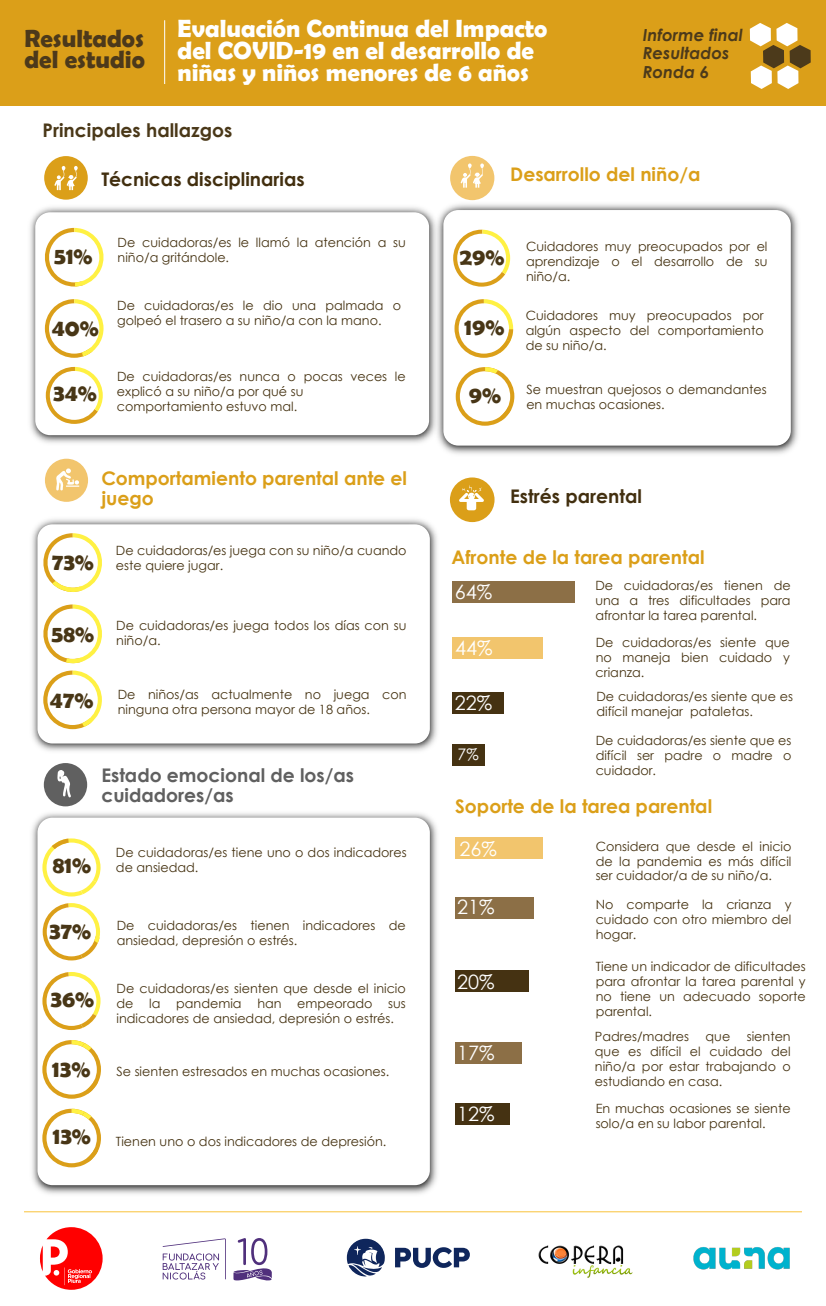
<style>
.page{position:relative;width:826px;height:1306px;background:#fff}
.page>*{position:absolute;margin:0;border:0;box-sizing:border-box;transform-origin:0 0}
.t1{font:700 24.97px/21.8px "Berlin Sans FB Demi";color:#fff}
.t2{font:700 24.97px/21.8px "Berlin Sans FB Demi";color:#4c391b}
.t3{font:700 23.7px "Berlin Sans FB Demi";color:#483616}
.t4{font:19.88px "Century Gothic";color:#fff}
.t5{font:700 18.75px/20.2px "Century Gothic";color:#db9f19}
.t6{font:700 18.75px "Century Gothic";color:#422f0f}
.t7{font:700 18.75px/20.2px "Century Gothic";color:#606060}
.t8{font:700 18.75px "Century Gothic";color:#4a3818}
.t9{font:italic 700 16.65px/18.6px "Century Gothic";color:#4c3a1b}
.t10{font:15.9px "Century Gothic";color:#fff}
.t11{font:12.75px/15px "Century Gothic";color:#453211}
.s1{font-family:"Berlin Sans FB Demi";font-weight:700;font-size:23.7px;color:#483616}
</style>
<div class="page">
<img style="left:32px;top:498px;width:426px;height:269px">
<div style="left:37px;top:524px;width:393px;height:219px;background:#fff;border-radius:15px"></div>
<img style="left:24px;top:793px;width:434px;height:420px">
<div style="left:37px;top:817px;width:393px;height:368px;background:#fff;border-radius:15px"></div>
<img style="left:457px;top:184px;width:341px;height:270px">
<div style="left:443px;top:210px;width:348px;height:236px;background:#fff;border-radius:15px"></div>
<div style="left:0;top:0;width:826px;height:106px;background:#db9f19"></div>
<hr style="left:164px;top:20px;width:1px;height:64px;background:#fff">
<div style="left:44px;top:763px;width:43px;height:43px;background:#606060;border-radius:50%"></div>
<svg style="left:57px;top:770px;width:14px;height:28px"></svg>
<div style="left:453px;top:638px;width:90px;height:20px;background:#f2c56d"></div>
<div style="left:456px;top:838px;width:87px;height:21px;background:#f2c56d"></div>
<div style="left:452px;top:581px;width:122px;height:21px;background:#8c6f46"></div>
<div style="left:452px;top:692px;width:52px;height:21px;background:#453212"></div>
<div style="left:452px;top:744px;width:32px;height:21px;background:#453212"></div>
<div style="left:454px;top:897px;width:79px;height:21px;background:#8c6f46"></div>
<div style="left:455px;top:970px;width:74px;height:22px;background:#453212"></div>
<div style="left:454px;top:1042px;width:67px;height:22px;background:#8c6f46"></div>
<div style="left:455px;top:1103px;width:55px;height:21px;background:#453212"></div>
<div style="left:45px;top:459px;width:43px;height:43px;background:#f2c56d;border-radius:50%"></div>
<div style="left:44px;top:156px;width:44px;height:44px;background:#db9f19;border-radius:50%"></div>
<svg style="left:54px;top:166px;width:24px;height:20px"></svg>
<div style="left:450px;top:156px;width:44px;height:44px;background:#f2c56d;border-radius:50%"></div>
<svg style="left:460px;top:163px;width:24px;height:25px"></svg>
<div style="left:450px;top:477px;width:44px;height:45px;background:#db9f19;border-radius:50%"></div>
<svg style="left:459px;top:485px;width:25px;height:25px"></svg>
<svg style="left:56px;top:468px;width:23px;height:22px"></svg>
<img style="left:30px;top:186px;width:427px;height:278px">
<div style="left:35px;top:212px;width:394px;height:223px;background:#fff;border-radius:15px"></div>
<svg style="left:46px;top:367px;width:57px;height:57px"></svg>
<svg style="left:42px;top:972px;width:58px;height:58px"></svg>
<svg style="left:750px;top:23px;width:60px;height:66px"></svg>
<svg style="left:45px;top:299px;width:59px;height:59px"></svg>
<svg style="left:453px;top:230px;width:57px;height:57px"></svg>
<svg style="left:42px;top:838px;width:58px;height:58px"></svg>
<hr style="left:24px;top:1211px;width:778px;height:1px;background:#f9c23a">
<svg style="left:454px;top:299px;width:59px;height:59px"></svg>
<svg style="left:43px;top:903px;width:57px;height:57px"></svg>
<svg style="left:45px;top:228px;width:59px;height:59px"></svg>
<svg style="left:456px;top:367px;width:58px;height:59px"></svg>
<svg style="left:43px;top:533px;width:59px;height:59px"></svg>
<svg style="left:43px;top:604px;width:59px;height:125px"></svg>
<svg style="left:42px;top:1040px;width:59px;height:59px"></svg>
<svg style="left:42px;top:1108px;width:59px;height:59px"></svg>
<img style="left:538px;top:1245px;width:95px;height:33px">
<svg style="left:346px;top:1238px;width:39px;height:39px"></svg>
<svg style="left:395px;top:1247px;width:75px;height:21px"></svg>
<svg style="left:163px;top:1238px;width:63px;height:41px"></svg>
<svg style="left:233px;top:1238px;width:39px;height:42px"></svg>
<img style="left:693px;top:1247px;width:97px;height:23px">
<svg style="left:40px;top:1227px;width:63px;height:63px"></svg>
<h1 class="t2" style="left:25px;top:27px;width:122px">Resultados del estudio</h1>
<h1 class="t1" style="left:178px;top:17px;width:371px">Evaluación Continua del Impacto del COVID-19 en el desarrollo de niñas y niños menores de 6 años</h1>
<h3 class="t8" style="left:43px;top:116px;width:191px">Principales hallazgos</h3>
<h3 class="t9" style="left:643px;top:25px;width:101px">Informe final<br>Resultados<br>Ronda 6</h3>
<h3 class="t6" style="left:101px;top:165px;width:205px">Técnicas disciplinarias</h3>
<p class="t11" style="left:54px;top:235px;width:353px;text-indent:64px">De cuidadoras/es le llamó la atención a su<br><span class="s1">51%</span> niño/a gritándole.</p>
<h2 class="t3" style="left:52px;top:314px;width:49px">40%</h2>
<h2 class="t3" style="left:53px;top:379px;width:45px">34%</h2>
<p class="t11" style="left:117px;top:298px;width:286px">De cuidadoras/es le dio una palmada o golpeó el trasero a su niño/a con la mano.</p>
<p class="t11" style="left:117px;top:368px;width:290px">De cuidadoras/es nunca o pocas veces le explicó a su niño/a por qué su comportamiento estuvo mal.</p>
<h3 class="t5" style="left:101px;top:467px;width:307px">Comportamiento parental ante el juego</h3>
<h2 class="t3" style="left:52px;top:548px;width:43px">73%</h2>
<h2 class="t3" style="left:51px;top:620px;width:44px">58%</h2>
<p class="t11" style="left:116px;top:543px;width:292px">De cuidadoras/es juega con su niño/a cuando este quiere jugar.</p>
<p class="t11" style="left:116px;top:617px;width:292px">De cuidadoras/es juega todos los días con su niño/a.</p>
<p class="t11" style="left:50px;top:686px;width:358px;text-indent:68px">De niños/as actualmente no juega con<br><sup>47%</sup> ninguna otra persona mayor de 18 años.</p>
<h3 class="t7" style="left:101px;top:764px;width:254px">Estado emocional de los/as cuidadores/as</h3>
<h2 class="t3" style="left:53px;top:851px;width:40px">81%</h2>
<p class="t11" style="left:116px;top:845px;width:292px">De cuidadoras/es tiene uno o dos indicadores de ansiedad.</p>
<p class="t11" style="left:117px;top:918px;width:291px;text-indent:-68px"><span class="s1">37%</span> De cuidadoras/es tienen indicadores de ansiedad, depresión o estrés.</p>
<h2 class="t3" style="left:51px;top:985px;width:45px">36%</h2>
<p class="t11" style="left:116px;top:980px;width:291px;text-align:justify">De cuidadoras/es sienten que desde el inicio de la pandemia han empeorado sus indicadores de ansiedad, depresión o estrés.</p>
<p class="t11" style="left:52px;top:1064px;width:339px"><span class="s1">13%</span> Se sienten estresados en muchas ocasiones.</p>
<p class="t11" style="left:53px;top:1134px;width:335px"><sup>13%</sup> Tienen uno o dos indicadores de depresión.</p>
<h3 class="t5" style="left:510px;top:163px;width:192px">Desarrollo del niño/a</h3>
<h2 class="t3" style="left:460px;top:243px;width:46px">29%</h2>
<h2 class="t3" style="left:464px;top:313px;width:42px">19%</h2>
<h2 class="t3" style="left:469px;top:381px;width:34px">9%</h2>
<p class="t11" style="left:526px;top:238px;width:243px;text-align:justify">Cuidadores muy preocupados por el aprendizaje o el desarrollo de su niño/a.</p>
<p class="t11" style="left:526px;top:307px;width:239px;text-align:justify">Cuidadores muy preocupados por algún aspecto del comportamiento de su niño/a.</p>
<p class="t11" style="left:526px;top:382px;width:242px">Se muestran quejosos o demandantes en muchas ocasiones.</p>
<h3 class="t6" style="left:510px;top:482px;width:133px">Estrés parental</h3>
<h3 class="t5" style="left:451px;top:546px;width:255px">Afronte de la tarea parental</h3>
<h3 class="t4" style="left:455px;top:577px;width:39px">64%</h3>
<p class="t11" style="left:595px;top:578px;width:197px;text-align:justify">De cuidadoras/es tienen de una a tres dificultades para afrontar la tarea parental.</p>
<h3 class="t4" style="left:455px;top:634px;width:39px">44%</h3>
<p class="t11" style="left:595px;top:634px;width:196px;text-align:justify">De cuidadoras/es siente que no maneja bien cuidado y crianza.</p>
<h3 class="t4" style="left:455px;top:688px;width:39px">22%</h3>
<p class="t11" style="left:596px;top:689px;width:198px">De cuidadoras/es siente que es difícil manejar pataletas.</p>
<p class="t10" style="left:457px;top:743px;width:23px">7%</p>
<p class="t11" style="left:595px;top:732px;width:197px;text-align:justify">De cuidadoras/es siente que es difícil ser padre o madre o cuidador.</p>
<h3 class="t5" style="left:455px;top:795px;width:258px">Soporte de la tarea parental</h3>
<p class="t11" style="left:596px;top:838px;width:197px;text-align:justify">Considera que desde el inicio de la pandemia es más difícil ser cuidador/a de su niño/a.</p>
<h3 class="t4" style="left:459px;top:835px;width:39px">26%</h3>
<h3 class="t4" style="left:457px;top:893px;width:39px">21%</h3>
<h3 class="t4" style="left:457px;top:967px;width:39px">20%</h3>
<h3 class="t4" style="left:457px;top:1039px;width:39px">17%</h3>
<h3 class="t4" style="left:457px;top:1100px;width:39px">12%</h3>
<p class="t11" style="left:596px;top:896px;width:197px;text-align:justify">No comparte la crianza y cuidado con otro miembro del hogar.</p>
<p class="t11" style="left:595px;top:959px;width:212px;text-align:justify">Tiene un indicador de dificultades para afrontar la tarea parental y no tiene un adecuado soporte parental.</p>
<p class="t11" style="left:595px;top:1029px;width:197px;text-align:justify;text-indent:152px">sienten que es difícil el cuidado del niño/a por estar trabajando o estudiando en casa.</p>
<p class="t11" style="left:595px;top:1029px;width:96px">Padres/madres</p>
<p class="t11" style="left:705px;top:1029px;width:26px">que</p>
<p class="t11" style="left:596px;top:1100px;width:196px">En muchas ocasiones se siente solo/a en su labor parental.</p>
</div>
